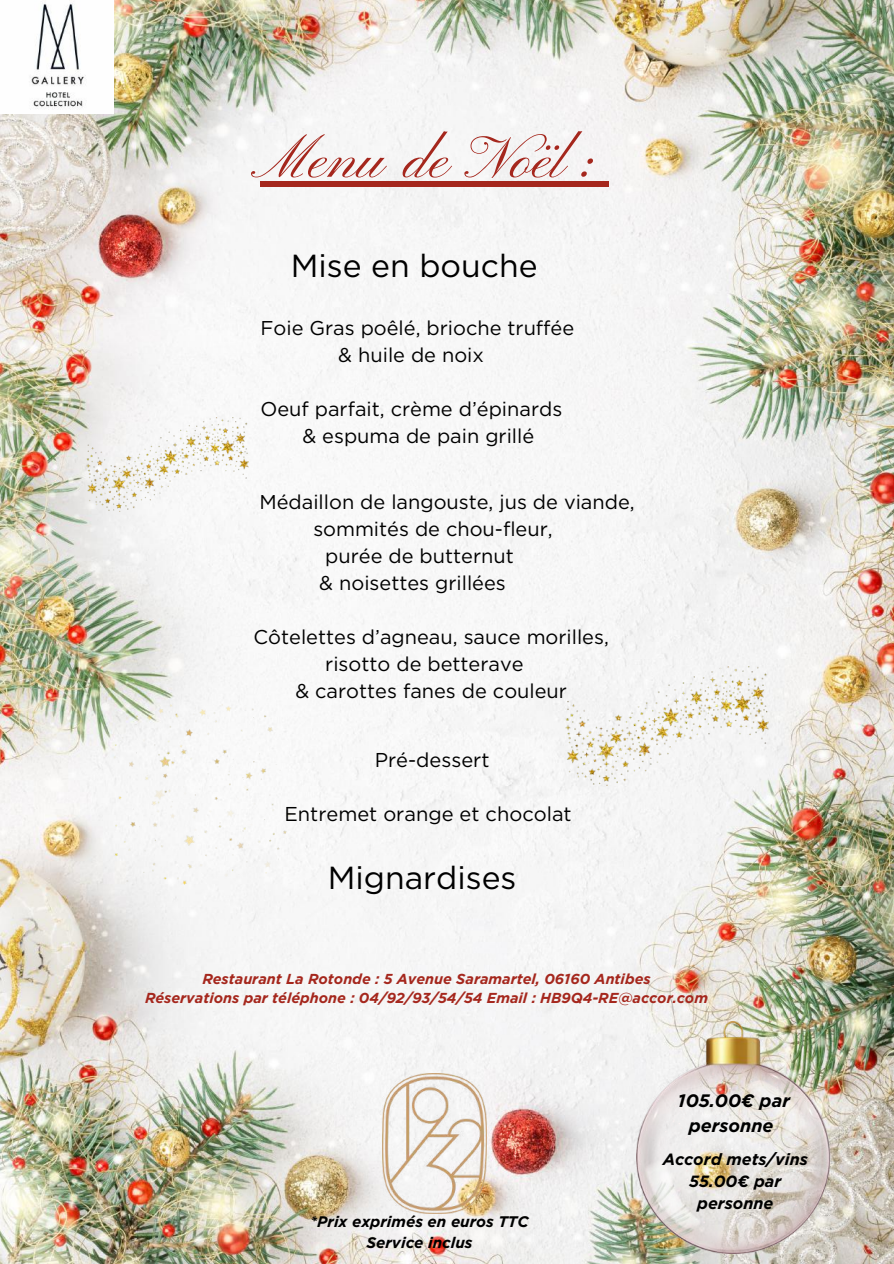
<style>
.page{position:relative;width:894px;height:1264px;background:#fff}
.page>*{position:absolute;margin:0;border:0;box-sizing:border-box;transform-origin:0 0}
.t1{font:59.4px "Pinyon Script";color:#a5271d}
.t2{font:31.95px "Gotham";color:#000}
.t3{font:20.1px "Gotham";color:#000}
.t4{font:19.95px/27px "Gotham";color:#000}
.t5{font:italic 700 18px/24.8px "Gotham";color:#000;text-align:center}
.t6{font:italic 700 16.2px/22.4px "Gotham";color:#000;text-align:center}
.t7{font:italic 700 15.3px/21.3px "Gotham";color:#000;text-align:center}
.t8{font:italic 700 14.4px/19.2px "Gotham";color:#a5271d;text-align:center}
</style>
<div class="page">
<img style="left:0;top:0;width:893px;height:1263px">
<img style="left:382px;top:1073px;width:104px;height:140px">
<img style="left:0;top:0;width:114px;height:114px">
<img style="left:636px;top:1021px;width:194px;height:231px">
<img style="left:565px;top:667px;width:203px;height:118px">
<img style="left:86px;top:417px;width:162px;height:94px">
<img style="left:114px;top:704px;width:176px;height:180px">
<div style="left:260px;top:181px;width:348px;height:5px;background:#a5271d"></div>
<h1 class="t1" style="left:260px;top:126px;width:350px">Menu de Noël :</h1>
<h2 class="t2" style="left:291px;top:247px;width:248px">Mise en bouche</h2>
<p class="t4" style="left:338px;top:314px;width:237px;text-indent:-78px">Foie Gras poêlé, brioche truffée &amp; huile de noix</p>
<p class="t4" style="left:302px;top:395px;width:261px;text-indent:-42px">Oeuf parfait, crème d’épinards &amp; espuma de pain grillé</p>
<p class="t4" style="left:259px;top:488px;width:376px">Médaillon de langouste, jus de viande,</p>
<p class="t4" style="left:313px;top:515px;width:241px">sommités de chou-fleur,</p>
<p class="t4" style="left:325px;top:542px;width:190px">purée de butternut</p>
<p class="t4" style="left:319px;top:569px;width:188px">&amp; noisettes grillées</p>
<p class="t4" style="left:253px;top:623px;width:357px">Côtelettes d’agneau, sauce morilles,</p>
<p class="t4" style="left:325px;top:650px;width:200px">risotto de betterave</p>
<p class="t4" style="left:295px;top:677px;width:273px">&amp; carottes fanes de couleur</p>
<p class="t3" style="left:374px;top:747px;width:116px">Pré-dessert</p>
<p class="t3" style="left:284px;top:801px;width:289px">Entremet orange et chocolat</p>
<h2 class="t2" style="left:328px;top:858px;width:190px">Mignardises</h2>
<p class="t8" style="left:145px;top:969px;width:564px">Restaurant La Rotonde : 5 Avenue Saramartel, 06160 Antibes<br>Réservations par téléphone : 04/92/93/54/54 Email : HB9Q4-RE@accor.com</p>
<p class="t7" style="left:310px;top:1210px;width:219px">*Prix exprimés en euros TTC<br>Service inclus</p>
<p class="t5" style="left:677px;top:1088px;width:113px">105.00€ par personne</p>
<p class="t6" style="left:662px;top:1147px;width:147px">Accord mets/vins<br>55.00€ par personne</p>
</div>
